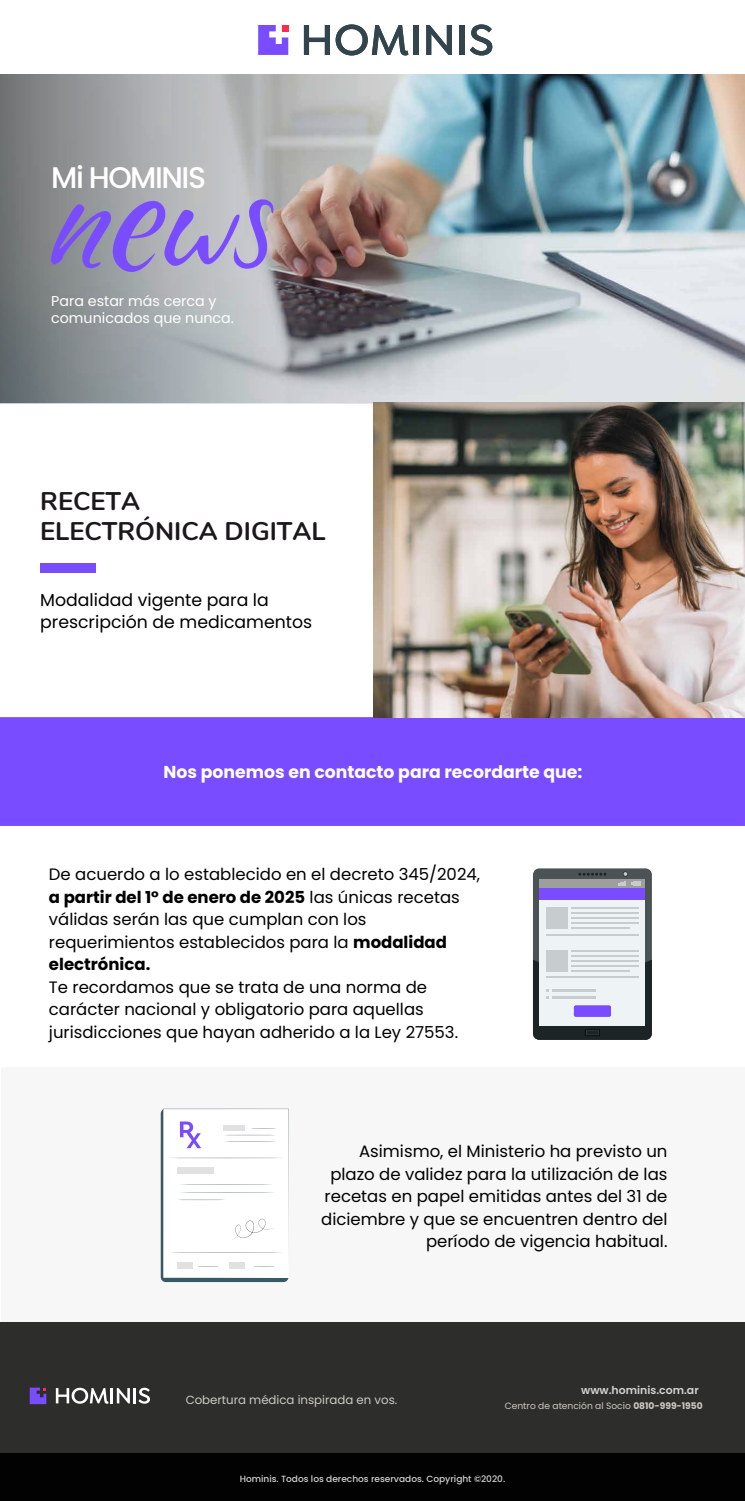
<style>
.page{position:relative;width:745px;height:1501px;background:#fff}
.page>*{position:absolute;margin:0;border:0;box-sizing:border-box;transform-origin:0 0}
.t1{font:500 29.85px "Poppins";letter-spacing:-.05em;color:#fff}
.t2{font:700 25.5px/30.6px "Nunito";color:#1b171b}
.t3{font:17.25px/22.1px "Poppins";color:#000}
.t4{font:700 17.25px "Poppins";color:#fff}
.t5{font:16.5px/22.5px "Poppins";color:#000}
.t6{font:14.25px/17.1px "Poppins";color:#fff}
.t7{font:11.77px "Poppins";color:#cccbc2}
.t8{font:600 10.88px "Poppins";color:#d1d3d1}
.t9{font:9.07px "Poppins";color:#cccbc2}
.t10{font:500 9px "Poppins";color:#d1d3d1}
.s1{font-weight:700}
</style>
<div class="page">
<img style="left:486px;top:74px;width:258px;height:329px">
<div style="left:1px;top:1068px;width:743px;height:254px;background:#f7f7f7"></div>
<img style="left:0;top:74px;width:486px;height:329px">
<svg style="left:258px;top:25px;width:30px;height:30px"></svg>
<div style="left:281px;top:25px;width:7px;height:6px;background:#ff2c51"></div>
<svg style="left:304px;top:24px;width:104px;height:31px"></svg>
<div style="left:413px;top:25px;width:5px;height:30px;background:#32454d"></div>
<svg style="left:426px;top:25px;width:25px;height:30px"></svg>
<div style="left:459px;top:25px;width:5px;height:30px;background:#32454d"></div>
<svg style="left:470px;top:24px;width:22px;height:31px"></svg>
<svg style="left:51px;top:199px;width:222px;height:73px;background:#9c90c8"></svg>
<div style="left:40px;top:563px;width:55px;height:10px;background:#7a4cff"></div>
<div style="left:0;top:1322px;width:744px;height:139px;background:#2d2d2b"></div>
<div style="left:0;top:1453px;width:744px;height:48px;background:#020202"></div>
<svg style="left:30px;top:1387px;width:16px;height:17px"></svg>
<svg style="left:138px;top:1387px;width:12px;height:17px"></svg>
<svg style="left:56px;top:1387px;width:74px;height:17px"></svg>
<hr style="left:133px;top:1388px;width:3px;height:15px;background:#fff">
<div style="left:0;top:717px;width:744px;height:109px;background:#7a4cff"></div>
<img style="left:373px;top:403px;width:371px;height:315px">
<svg style="left:533px;top:868px;width:118px;height:172px;background:#b0b1c2"></svg>
<hr style="left:552px;top:990px;width:43px;height:2px;background:#c7cdce">
<div style="left:161px;top:1108px;width:127px;height:174px;background:#375a64;border-radius:5px"></div>
<svg style="left:163px;top:1109px;width:125px;height:169px;background:#f8f8f9"></svg>
<h1 class="t1" style="left:51px;top:160px;width:156px">Mi HOMINIS</h1>
<p class="t6" style="left:51px;top:292px;width:184px">Para estar más cerca y comunicados que nunca.</p>
<h2 class="t2" style="left:40px;top:484px;width:287px">RECETA<br>ELECTRÓNICA DIGITAL</h2>
<p class="t3" style="left:40px;top:589px;width:273px">Modalidad vigente para la prescripción de medicamentos</p>
<p class="t4" style="left:163px;top:762px;width:420px">Nos ponemos en contacto para recordarte que:</p>
<p class="t5" style="left:49px;top:863px;width:432px">De acuerdo a lo establecido en el decreto 345/2024, <span class="s1">a partir del 1° de enero de 2025</span> las únicas recetas válidas serán las que cumplan con los requerimientos establecidos para la <span class="s1">modalidad electrónica.</span></p>
<p class="t5" style="left:49px;top:976px;width:410px">Te recordamos que se trata de una norma de carácter nacional y obligatorio para aquellas jurisdicciones que hayan adherido a la Ley 27553.</p>
<p class="t5" style="left:321px;top:1140px;width:347px;text-align:right">Asimismo, el Ministerio ha previsto un plazo de validez para la utilización de las recetas en papel emitidas antes del 31 de diciembre y que se encuentren dentro del período de vigencia habitual.</p>
<p class="t7" style="left:185px;top:1393px;width:213px">Cobertura médica inspirada en vos.</p>
<p class="t8" style="left:580px;top:1384px;width:119px">www.hominis.com.ar</p>
<p class="t9" style="left:504px;top:1400px;width:199px">Centro de atención al Socio <span class="s1">0810-999-1950</span></p>
<p class="t10" style="left:239px;top:1473px;width:267px">Hominis. Todos los derechos reservados. Copyright ©2020.</p>
</div>
